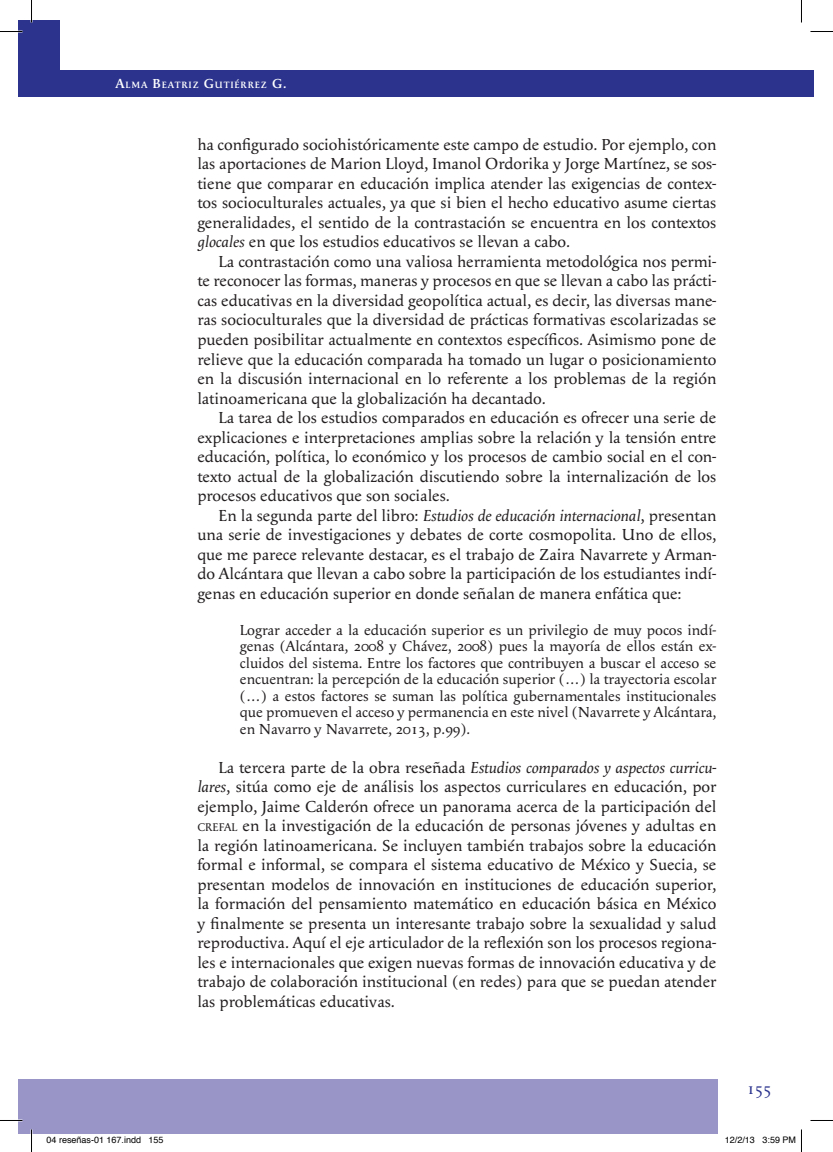
<style>
.page{position:relative;width:833px;height:1152px;background:#fff}
.page>*{position:absolute;margin:0;border:0;box-sizing:border-box;transform-origin:0 0}
.t1{font:16.5px/19.5px "Apolline";color:#231f20;text-align:justify}
.t2{font:16.5px "Apolline";color:#2b338d}
.REFERENCIAS{font:15px/16.5px "Apolline";color:#231f20;text-align:justify}
.t3{font:600 9.45px "Apolline";letter-spacing:.085em;color:#fff}
.t4{font:9px "Helvetica";color:#000}
.s1{font-size:13.5px}
.s2{font-style:italic}
.s3{font-size:11.55px}
</style>
<div class="page">
<div style="left:19px;top:20px;width:12px;height:76px;background:#2b338d"></div>
<div style="left:32px;top:20px;width:28px;height:76px;background:#2b338d"></div>
<div style="left:32px;top:1079px;width:686px;height:54px;background:#9995c6"></div>
<div style="left:19px;top:1079px;width:13px;height:54px;background:#9995c6"></div>
<div style="left:60px;top:70px;width:754px;height:26px;background:#2b338d"></div>
<hr style="left:0;top:1119px;width:22px;height:2px;background:#fff">
<svg style="left:0;top:31px;width:22px;height:1px"></svg>
<svg style="left:810px;top:31px;width:23px;height:1px"></svg>
<svg style="left:0;top:1120px;width:22px;height:1px"></svg>
<svg style="left:810px;top:1120px;width:23px;height:1px"></svg>
<svg style="left:31px;top:0;width:1px;height:22px"></svg>
<svg style="left:31px;top:1129px;width:1px;height:22px"></svg>
<svg style="left:801px;top:0;width:1px;height:22px"></svg>
<svg style="left:801px;top:1129px;width:1px;height:22px"></svg>
<p class="t3" style="left:115px;top:80px;width:172px"><span class="s1">A</span>LMA <span class="s1">B</span>EATRIZ <span class="s1">G</span>UTIÉRREZ <span class="s1">G.</span></p>
<p class="t1" style="left:197px;top:135px;width:520px">ha configurado sociohistóricamente este campo de estudio. Por ejemplo, con las aportaciones de Marion Lloyd, Imanol Ordorika y Jorge Martínez, se sos&shy;tiene que comparar en educación implica atender las exigencias de contex&shy;tos socioculturales actuales, ya que si bien el hecho educativo asume ciertas generalidades, el sentido de la contrastación se encuentra en los contextos <span class="s2">glocales</span> en que los estudios educativos se llevan a cabo.</p>
<p class="t1" style="left:197px;top:252px;width:520px;text-indent:21px">La contrastación como una valiosa herramienta metodológica nos permi&shy;te reconocer las formas, maneras y procesos en que se llevan a cabo las prácti&shy;cas educativas en la diversidad geopolítica actual, es decir, las diversas mane&shy;ras socioculturales que la diversidad de prácticas formativas escolarizadas se pueden posibilitar actualmente en contextos específicos. Asimismo pone de relieve que la educación comparada ha tomado un lugar o posicionamiento en la discusión internacional en lo referente a los problemas de la región latinoamericana que la globalización ha decantado.</p>
<p class="t1" style="left:197px;top:408px;width:520px;text-indent:21px">La tarea de los estudios comparados en educación es ofrecer una serie de explicaciones e interpretaciones amplias sobre la relación y la tensión entre educación, política, lo económico y los procesos de cambio social en el con&shy;texto actual de la globalización discutiendo sobre la internalización de los procesos educativos que son sociales.</p>
<p class="t1" style="left:197px;top:505px;width:520px;text-indent:21px">En la segunda parte del libro: <span class="s2">Estudios de educación internacional</span>, presentan una serie de investigaciones y debates de corte cosmopolita. Uno de ellos, que me parece relevante destacar, es el trabajo de Zaira Navarrete y Arman&shy;do Alcántara que llevan a cabo sobre la participación de los estudiantes indí&shy;genas en educación superior en donde señalan de manera enfática que:</p>
<p class="REFERENCIAS" style="left:240px;top:621px;width:478px">Lograr acceder a la educación superior es un privilegio de muy pocos indí&shy;genas (Alcántara, 2008 y Chávez, 2008) pues la mayoría de ellos están ex&shy;cluidos del sistema. Entre los factores que contribuyen a buscar el acceso se encuentran: la percepción de la educación superior (…) la trayectoria escolar (…) a estos factores se suman las política gubernamentales institucionales que promueven el acceso y permanencia en este nivel (Navarrete y Alcántara, en Navarro y Navarrete, 2013, p.99).</p>
<p class="t1" style="left:197px;top:757px;width:520px;text-indent:21px">La tercera parte de la obra reseñada <span class="s2">Estudios comparados y aspectos curricu&shy;lares</span>, sitúa como eje de análisis los aspectos curriculares en educación, por ejemplo, Jaime Calderón ofrece un panorama acerca de la participación del <span class="s3">CREFAL</span> en la investigación de la educación de personas jóvenes y adultas en la región latinoamericana. Se incluyen también trabajos sobre la educación formal e informal, se compara el sistema educativo de México y Suecia, se presentan modelos de innovación en instituciones de educación superior, la formación del pensamiento matemático en educación básica en México y finalmente se presenta un interesante trabajo sobre la sexualidad y salud reproductiva. Aquí el eje articulador de la reflexión son los procesos regiona&shy;les e internacionales que exigen nuevas formas de innovación educativa y de trabajo de colaboración institucional (en redes) para que se puedan atender las problemáticas educativas.</p>
<p class="t2" style="left:746px;top:1078px;width:26px">155</p>
<p class="t4" style="left:46px;top:1132px;width:119px">04 reseñas-01 167.indd 155</p>
<p class="t4" style="left:725px;top:1132px;width:73px">12/2/13 3:59 PM</p>
</div>
